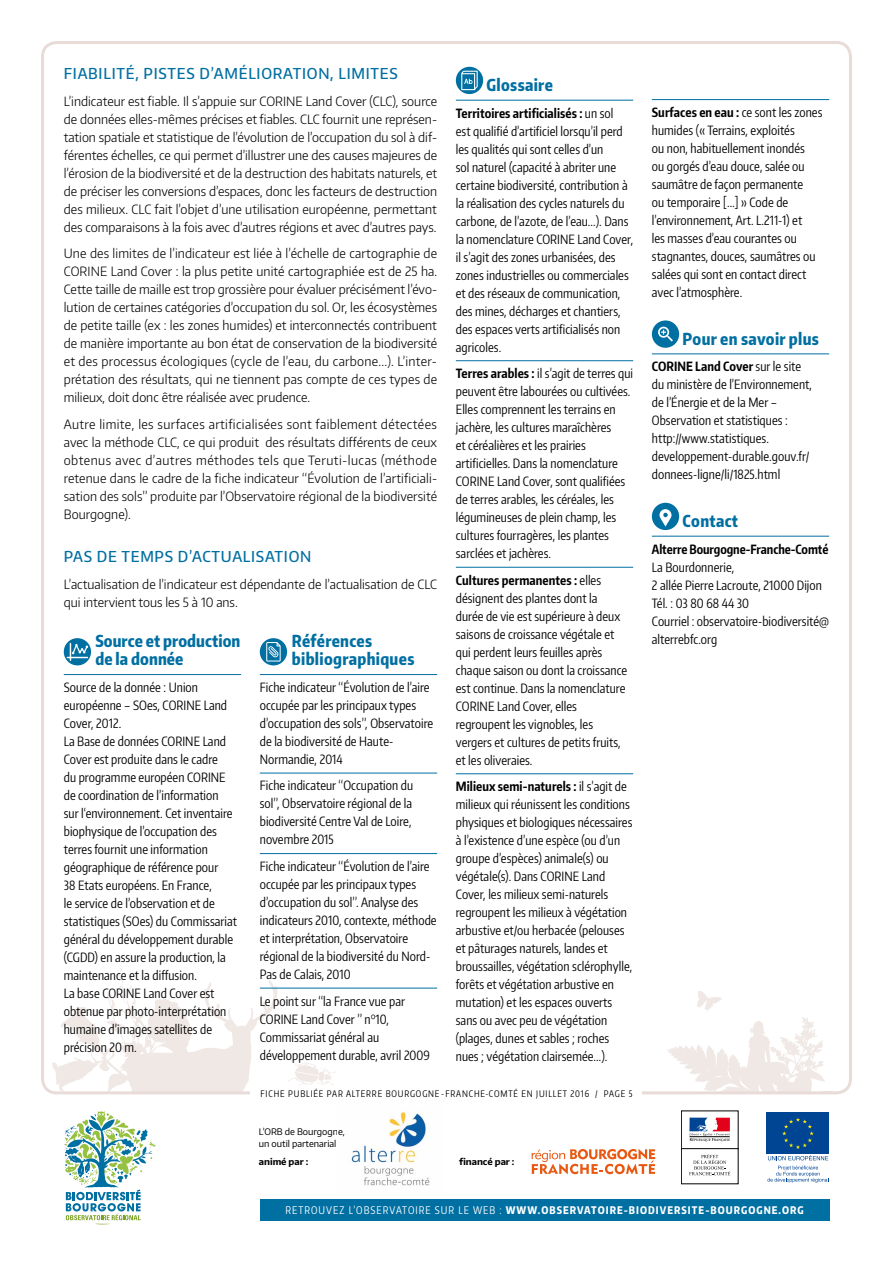
<style>
.page{position:relative;width:893px;height:1263px;background:#fff}
.page>*{position:absolute;margin:0;border:0;box-sizing:border-box;transform-origin:0 0}
.t1{font:800 16.5px/18px "Encode Sans Compressed";letter-spacing:.02em;color:#006fa2}
.t2{font:500 15px "Encode Sans Narrow";letter-spacing:.05em;color:#006fa2}
.t3{font:12.75px/18px "Encode Sans Compressed";letter-spacing:.005em;color:#000}
.t4{font:300 12.75px/18px "Encode Sans Narrow";color:#000;text-align:justify}
.t5{font:700 12.75px "Encode Sans Compressed";letter-spacing:-.005em;color:#000}
.t6{font:800 10.5px "Encode Sans Compressed";letter-spacing:.1em;color:#fff}
.t7{font:9px "Encode Sans Compressed";letter-spacing:.095em;color:#000}
.t8{font:9px/12px "Encode Sans Normal";color:#000}
.t9{font:700 9px "Encode Sans Normal";color:#000}
.s1{font-weight:700}
.s2{font-weight:400}
</style>
<div class="page">
<svg style="left:288px;top:1059px;width:48px;height:27px"></svg>
<hr style="left:64px;top:674px;width:177px;height:1px;background:#006fa2">
<div style="left:64px;top:638px;width:27px;height:27px;background:#006fa2;border-radius:50%"></div>
<svg style="left:67px;top:643px;width:21px;height:18px"></svg>
<hr style="left:652px;top:99px;width:177px;height:1px;background:#006fa2">
<hr style="left:652px;top:353px;width:177px;height:1px;background:#006fa2">
<hr style="left:652px;top:536px;width:177px;height:1px;background:#006fa2">
<div style="left:652px;top:320px;width:27px;height:28px;background:#006fa2;border-radius:50%"></div>
<svg style="left:658px;top:327px;width:15px;height:15px"></svg>
<div style="left:652px;top:503px;width:27px;height:27px;background:#006fa2;border-radius:50%"></div>
<svg style="left:659px;top:509px;width:12px;height:18px"></svg>
<hr style="left:456px;top:100px;width:177px;height:1px;background:#006fa2">
<hr style="left:456px;top:360px;width:177px;height:1px;background:#006fa2">
<hr style="left:456px;top:567px;width:177px;height:1px;background:#006fa2">
<hr style="left:456px;top:773px;width:177px;height:1px;background:#006fa2">
<svg style="left:456px;top:67px;width:27px;height:27px"></svg>
<svg style="left:461px;top:71px;width:17px;height:19px"></svg>
<hr style="left:260px;top:674px;width:177px;height:1px;background:#006fa2">
<hr style="left:260px;top:773px;width:177px;height:1px;background:#006fa2">
<hr style="left:260px;top:853px;width:177px;height:1px;background:#006fa2">
<hr style="left:260px;top:988px;width:177px;height:1px;background:#006fa2">
<div style="left:260px;top:638px;width:27px;height:27px;background:#006fa2;border-radius:50%"></div>
<svg style="left:266px;top:642px;width:15px;height:19px"></svg>
<svg style="left:52px;top:968px;width:226px;height:257px"></svg>
<div style="left:260px;top:1199px;width:569px;height:21px;background:#006fa2"></div>
<div style="left:251px;top:1088px;width:391px;height:15px;background:#fff"></div>
<img style="left:351px;top:1112px;width:79px;height:74px">
<svg style="left:663px;top:991px;width:185px;height:192px"></svg>
<svg style="left:532px;top:1149px;width:123px;height:25px"></svg>
<p class="t2" style="left:64px;top:64px;width:336px">FIABILITÉ, PISTES D’AM ÉLIORATION, LIM ITES</p>
<p class="t4" style="left:64px;top:92px;width:375px">L’indicateur est fiable. Il s’appuie sur CORINE Land Cover (CLC), source de données elles-mêmes précises et fiables. CLC fournit une représen&shy;tation spatiale et statistique de l’évolution de l’occupation du sol à dif&shy;férentes échelles, ce qui permet d’illustrer une des causes majeures de l’érosion de la biodiversité et de la destruction des habitats naturels, et de préciser les conversions d’espaces, donc les facteurs de destruction des milieux. CLC fait l’objet d’une utilisation européenne, permettant des comparaisons à la fois avec d’autres régions et avec d’autres pays.</p>
<p class="t4" style="left:64px;top:244px;width:375px">Une des limites de l’indicateur est liée à l’échelle de cartographie de CORINE Land Cover : la plus petite unité cartographiée est de 25 ha.<br>Cette taille de maille est trop grossière pour évaluer précisément l’évo&shy;lution de certaines catégories d’occupation du sol. Or, les écosystèmes de petite taille (ex : les zones humides) et interconnectés contribuent de manière importante au bon état de conservation de la biodiversité et des processus écologiques (cycle de l’eau, du carbone...). L’inter&shy;prétation des résultats, qui ne tiennent pas compte de ces types de milieux, doit donc être réalisée avec prudence.</p>
<p class="t4" style="left:64px;top:415px;width:375px">Autre limite, les surfaces artificialisées sont faiblement détectées avec la méthode CLC, ce qui produit des résultats différents de ceux obtenus avec d’autres méthodes tels que Teruti-lucas (méthode retenue dans le cadre de la fiche indicateur “Évolution de l’artificiali&shy;sation des sols” produite par l’Observatoire régional de la biodiversité Bourgogne).</p>
<p class="t2" style="left:64px;top:547px;width:249px">PAS DE TEM PS D’ACTUALISATION</p>
<p class="t4" style="left:64px;top:575px;width:375px">L’actualisation de l’indicateur est dépendante de l’actualisation de CLC qui intervient tous les 5 à 10 ans.</p>
<p class="t1" style="left:95px;top:632px;width:147px">Source et production de la donnée</p>
<p class="t3" style="left:64px;top:678px;width:136px">Source de la donnée : Union européenne – SOes, CORI</p>
<p class="t3" style="left:186px;top:696px;width:42px">NE Land</p>
<p class="t3" style="left:64px;top:714px;width:105px">Cover, 2012.<br>La Base de données CORI</p>
<p class="t3" style="left:64px;top:732px;width:164px;text-indent:121px">NE Land<br>Cover est produite dans le cadre du programme européen CORI</p>
<p class="t3" style="left:64px;top:768px;width:175px;text-indent:147px">NE de coordination de l’information<br>sur l‘environnement. Cet inventaire biophysique de l’occupation des terres fournit une information géographique de référence pour<br>38 Etats européens. En France,<br>le service de l’observation et de statistiques (SOes) du Commissariat général du développement durable (CG DD) en assure la production, la maintenance et la diffusion.<br>La base CORI</p>
<p class="t3" style="left:64px;top:984px;width:164px;text-indent:62px">NE Land Cover est obtenue par photo-interprétation humaine d’images satellites de précision 20 m.</p>
<p class="t1" style="left:292px;top:632px;width:124px">Références bibliographiques</p>
<p class="t3" style="left:260px;top:678px;width:175px">Fiche indicateur “Évolution de l’aire occupée par les principaux types d’occupation des sols”, Observatoire de la biodiversité de Haute-<br>Normandie, 2014</p>
<p class="t3" style="left:260px;top:776px;width:155px">Fiche indicateur “Occupation du sol”, Observatoire régional de la biodiversité Centre Val de Loire, novembre 2015</p>
<p class="t3" style="left:260px;top:857px;width:178px">Fiche indicateur “Évolution de l’aire occupée par les principaux types d’occupation du sol”. Analyse des indicateurs 2010, contexte, méthode et interprétation, Observatoire régional de la biodiversité du Nord-Pas de Calais, 2010</p>
<p class="t3" style="left:260px;top:991px;width:147px">Le point sur “la France vue par<br>CORI</p>
<p class="t3" style="left:260px;top:1009px;width:172px;text-indent:24px">NE Land Cover ” n°10,<br>Commissariat général au développement durable, avril 2009</p>
<p class="t1" style="left:487px;top:75px;width:68px">Glossaire</p>
<p class="t3" style="left:456px;top:103px;width:174px"><span class="s1">Territoires artificialisés :</span> un sol est qualifié d’artificiel lorsqu’il perd les qualités qui sont celles d’un<br>sol naturel (capacité à abriter une certaine biodiversité, contribution à la réalisation des cycles naturels du carbone, de l’azote, de l’eau...). Dans la nomenclature CORI</p>
<p class="t3" style="left:456px;top:229px;width:179px;text-indent:104px">NE Land Cover, il s’agit des zones urbanisées, des zones industrielles ou commerciales et des réseaux de communication, des mines, décharges et chantiers, des espaces verts artificialisés non agricoles.</p>
<p class="t3" style="left:456px;top:364px;width:179px"><span class="s1">Terres arables :</span> il s’agit de terres qui peuvent être labourées ou cultivées.<br>Elles comprennent les terrains en jachère, les cultures maraîchères<br>et céréalières et les prairies artificielles. Dans la nomenclature<br>CORI</p>
<p class="t3" style="left:456px;top:472px;width:171px;text-indent:24px">NE Land Cover, sont qualifiées de terres arables, les céréales, les légumineuses de plein champ, les cultures fourragères, les plantes sarclées et jachères.</p>
<p class="t3" style="left:456px;top:570px;width:173px"><span class="s1">Cultures permanentes :</span> elles désignent des plantes dont la durée de vie est supérieure à deux saisons de croissance végétale et qui perdent leurs feuilles après chaque saison ou dont la croissance est continue. Dans la nomenclature<br>CORI</p>
<p class="t3" style="left:456px;top:696px;width:166px;text-indent:24px">NE Land Cover, elles regroupent les vignobles, les vergers et cultures de petits fruits, et les oliveraies.</p>
<p class="t3" style="left:456px;top:777px;width:178px"><span class="s1">Milieux semi-naturels :</span> il s’agit de milieux qui réunissent les conditions physiques et biologiques nécessaires à l’existence d’une espèce (ou d’un groupe d’espèces) animale(s) ou végétale(s). Dans CORI</p>
<p class="t3" style="left:456px;top:867px;width:178px;text-indent:109px">NE Land<br>Cover, les milieux semi-naturels regroupent les milieux à végétation arbustive et/ou herbacée (pelouses et pâturages naturels, landes et broussailles, végétation sclérophylle, forêts et végétation arbustive en mutation) et les espaces ouverts sans ou avec peu de végétation (plages, dunes et sables ; roches nues ; végétation clairsemée…).</p>
<p class="t7" style="left:261px;top:1088px;width:285px">Fiche publiée par alterre bourgogn e-franche-comté en JUILLET</p>
<p class="t7" style="left:570px;top:1088px;width:64px">2016 / page 5</p>
<p class="t8" style="left:259px;top:1126px;width:87px">L’ORB de Bourgogne, un outil partenarial</p>
<p class="t9" style="left:259px;top:1156px;width:51px">animé par :</p>
<p class="t9" style="left:459px;top:1156px;width:57px">financé par :</p>
<p class="t3" style="left:652px;top:103px;width:172px"><span class="s1">Surfaces en eau :</span> ce sont les zones humides (« Terrains, exploités<br>ou non, habituellement inondés<br>ou gorgés d’eau douce, salée ou saumâtre de façon permanente<br>ou temporaire […] » Code de l’environnement, Art. L.211-1) et<br>les masses d’eau courantes ou stagnantes, douces, saumâtres ou salées qui sont en contact direct avec l’atmosphère.</p>
<p class="t1" style="left:683px;top:329px;width:138px">Pour en savoir plus</p>
<p class="t3" style="left:652px;top:357px;width:162px"><span class="s1">CORINE Land Cover</span> sur le site du ministère de l’Environnement, de l’Énergie et de la Mer –<br>Observation et statistiques : http://www.statistiques. developpement-durable.gouv.fr/ donnees-ligne/li/1825.html</p>
<p class="t1" style="left:683px;top:511px;width:57px">Contact</p>
<p class="t5" style="left:652px;top:540px;width:178px">Alterre Bourgogne-Franche-Comté</p>
<p class="t3" style="left:652px;top:557px;width:179px">La Bourdonnerie,<br>2 allée Pierre Lacroute, 21000 Dijon<br>Tél. : 03 80 68 44 30<br>Courriel : observatoire-biodiversité@ alterrebfc.org</p>
<p class="t6" style="left:285px;top:1203px;width:513px"><span class="s2">retrouvez l’observatoire sur le web :</span> www.observatoire-biodiversite-bourgogne.org</p>
</div>
